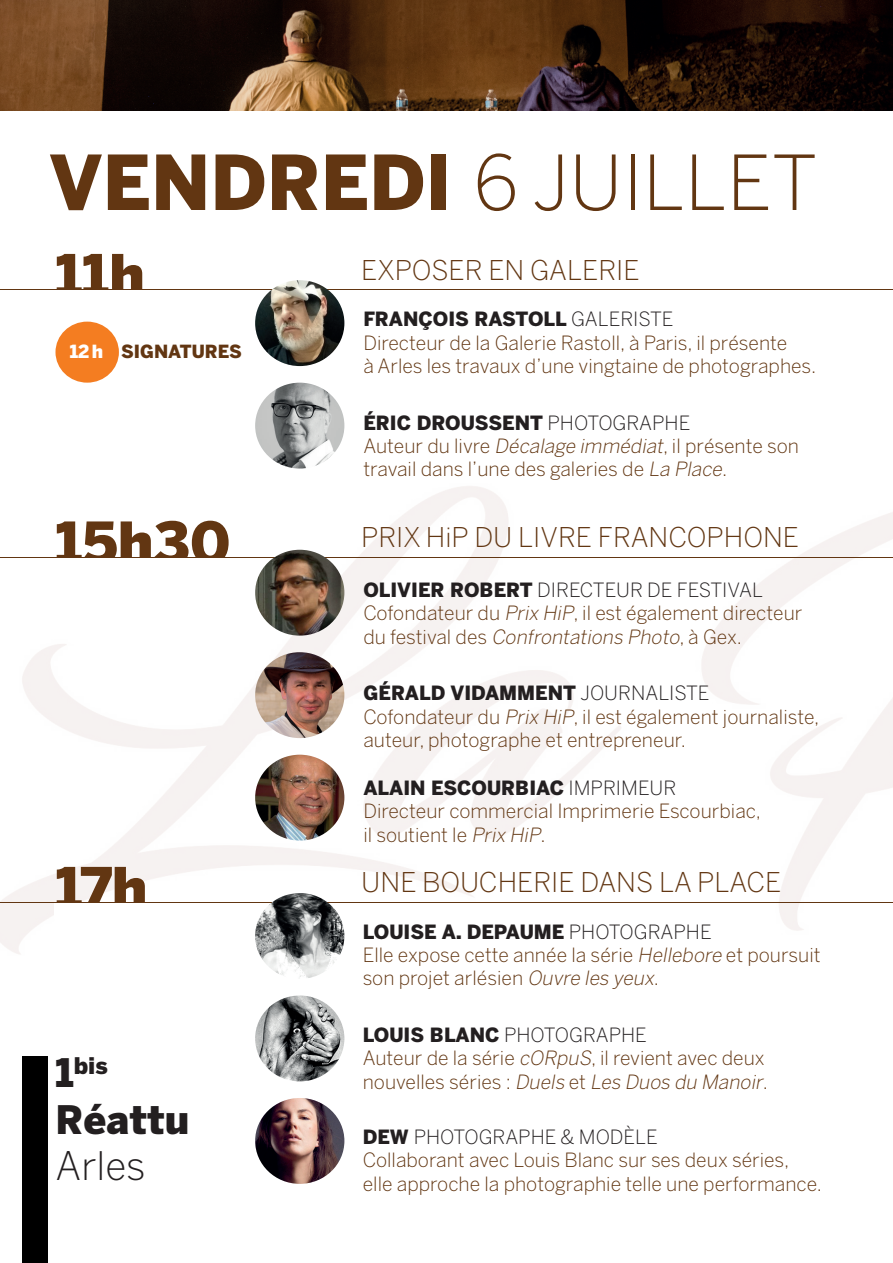
<style>
.page{position:relative;width:893px;height:1263px;background:#fff}
.page>*{position:absolute;margin:0;border:0;box-sizing:border-box;transform-origin:0 0}
.t1{font:900 75px "Benton Sans";color:#623612}
.t2{font:900 57px "Benton Sans";color:#623612}
.t3{font:900 39px "Benton Sans";color:#231f20}
.t4{font:300 39px "Benton Sans";color:#231f20}
.t5{font:300 27px "Benton Sans";color:#623612}
.t6{font:900 22.8px "Benton Sans";color:#231f20}
.t7{font:300 19.5px/23.4px "Benton Sans";color:#623612}
.t8{font:900 18px "Benton Sans";color:#623612}
.s1{font-weight:300}
.s2{color:#fff}
.s3{font-size:39px}
.s4{font-weight:900;color:#231f20}
.s5{color:#231f20}
.s6{font-style:italic}
</style>
<div class="page">
<img style="left:255px;top:652px;width:89px;height:86px">
<img style="left:255px;top:755px;width:89px;height:85px">
<img style="left:255px;top:995px;width:89px;height:86px">
<img style="left:255px;top:1098px;width:89px;height:86px">
<hr style="left:0;top:557px;width:893px;height:1px;background:#623612">
<img style="left:255px;top:383px;width:89px;height:85px">
<img style="left:255px;top:550px;width:89px;height:86px">
<hr style="left:0;top:290px;width:893px;height:1px;background:#623612">
<hr style="left:0;top:902px;width:893px;height:1px;background:#623612">
<img style="left:255px;top:893px;width:89px;height:86px">
<img style="left:255px;top:280px;width:89px;height:86px">
<img style="left:0;top:0;width:893px;height:111px">
<div style="left:22px;top:1056px;width:26px;height:207px;background:#000"></div>
<div style="left:55px;top:322px;width:64px;height:61px;background:#f47d21;border-radius:50%"></div>
<h1 class="t1" style="left:49px;top:138px;width:770px">VENDREDI <span class="s1">6 JUILLET</span></h1>
<h2 class="t2" style="left:55px;top:241px;width:91px">11h</h2>
<p class="t8" style="left:70px;top:341px;width:174px"><span class="s2">12h</span> SIGNATURES</p>
<h2 class="t2" style="left:55px;top:509px;width:177px">15h30</h2>
<h2 class="t2" style="left:55px;top:854px;width:94px">17h</h2>
<p class="t6" style="left:55px;top:1052px;width:54px"><span class="s3">1</span>bis</p>
<h3 class="t3" style="left:55px;top:1096px;width:135px">Réattu</h3>
<h3 class="t4" style="left:55px;top:1143px;width:92px">Arles</h3>
<h3 class="t5" style="left:361px;top:255px;width:280px">EXPOSER EN GALERIE</h3>
<p class="t7" style="left:363px;top:307px;width:454px"><span class="s4">FRANÇOIS RASTOLL</span> <span class="s5">GALERISTE<br></span>Directeur de la Galerie Rastoll, à Paris, il présente<br>à Arles les travaux d’une vingtaine de photographes.</p>
<p class="t7" style="left:363px;top:411px;width:437px"><span class="s4">ÉRIC DROUSSENT</span> <span class="s5">PHOTOGRAPHE<br></span>Auteur du livre <span class="s6">Décalage immédiat</span>, il présente son travail dans l’une des galeries de <span class="s6">La Place</span>.</p>
<h3 class="t5" style="left:361px;top:522px;width:439px">PRIX HiP DU LIVRE FRANCOPHONE</h3>
<p class="t7" style="left:363px;top:578px;width:441px"><span class="s4">OLIVIER ROBERT</span> <span class="s5">DIRECTEUR DE FESTIVAL<br></span>Cofondateur du <span class="s6">Prix HiP</span>, il est également directeur d u fe st i va l d e s <span class="s6">Confrontations Photo</span>, à G ex .</p>
<p class="t7" style="left:363px;top:681px;width:457px"><span class="s4">GÉRALD VIDAMMENT</span> <span class="s5">JOURNALISTE<br></span>Cofondateur du <span class="s6">Prix HiP</span>, il est également journaliste, auteur, photographe et entrepreneur.</p>
<p class="t7" style="left:363px;top:776px;width:399px"><span class="s4">ALAIN ESCOURBIAC</span> <span class="s5">IMPRIMEUR<br></span>Directeur commercial Imprimerie Escourbiac, il soutient le <span class="s6">Prix HiP</span>.</p>
<h3 class="t5" style="left:361px;top:866px;width:421px">UNE BOUCHERIE DANS LA PLACE</h3>
<p class="t7" style="left:363px;top:919px;width:459px"><span class="s4">LOUISE A. DEPAUME</span> <span class="s5">PHOTOGRAPHE<br></span>Elle expose cette année la série <span class="s6">Hellebore</span> et poursuit son projet arlésien <span class="s6">Ouvre les yeux</span>.</p>
<p class="t7" style="left:363px;top:1023px;width:407px"><span class="s4">LOUIS BLANC</span> <span class="s5">PHOTOGRAPHE<br></span>Auteur de la série <span class="s6">cORpuS</span>, il revient avec deux n o u ve l l e s s é r i e s : <span class="s6">Duels</span> et <span class="s6">Les Duos du Manoir</span>.</p>
<p class="t7" style="left:363px;top:1125px;width:461px"><span class="s4">DEW</span> <span class="s5">PHOTOGRAPHE &amp; MODÈLE<br></span>Collaborant avec Louis Blanc sur ses deux séries, elle approche la photographie telle une performance.</p>
</div>
